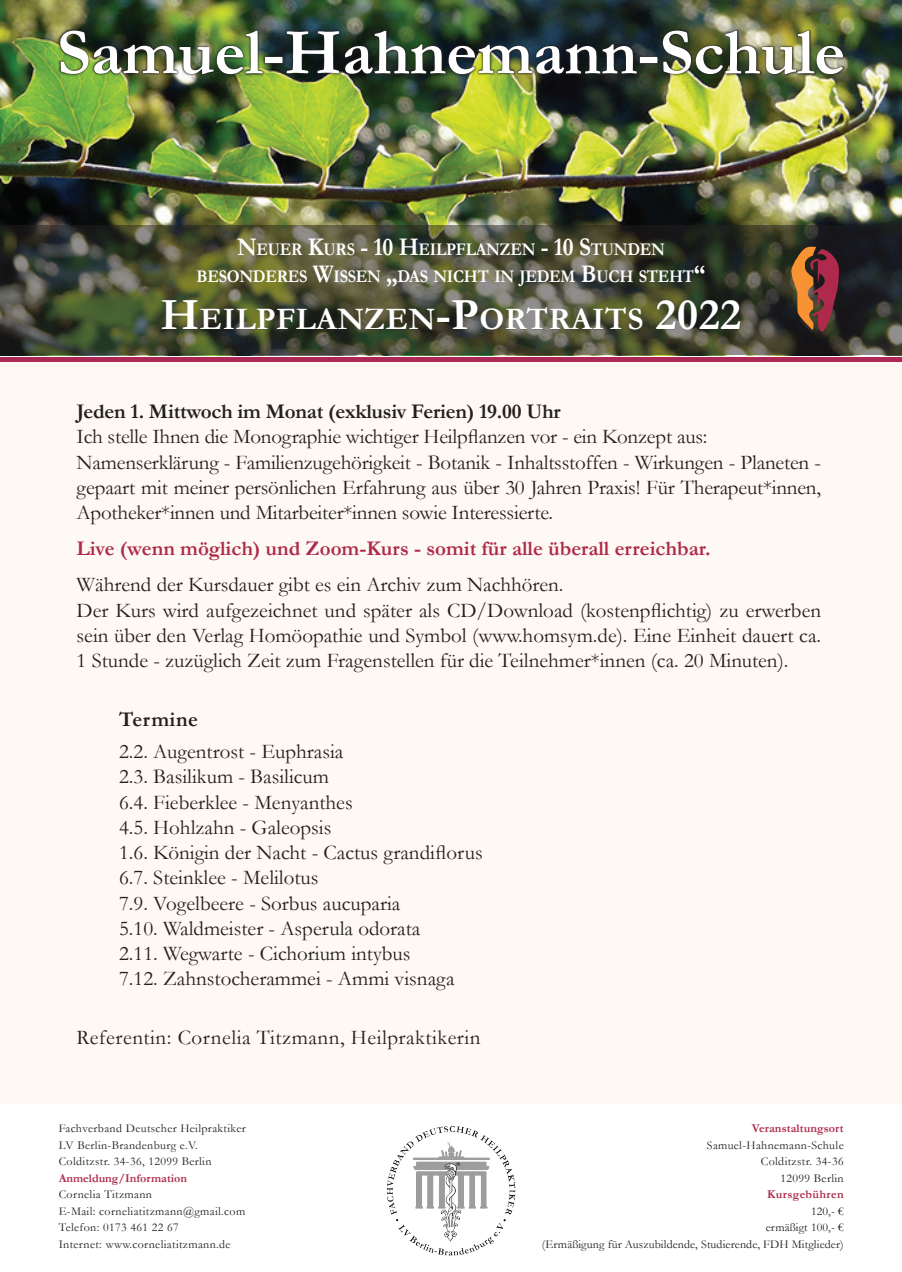
<style>
.page{position:relative;width:902px;height:1272px;background:#fff}
.page>*{position:absolute;margin:0;border:0;box-sizing:border-box;transform-origin:0 0}
.t1{font:700 66px "Garamond";color:#fff}
.t2{font:700 31.5px "Garamond";letter-spacing:.015em;color:#fff}
.t3{font:21px/25.2px "Garamond";color:#231f20}
.t4{font:700 21px "Garamond";color:#ae294b}
.t5{font:700 21px "Garamond";letter-spacing:-.01em;color:#231f20}
.t6{font:21px "Garamond";letter-spacing:.025em;color:#231f20}
.t7{font:700 21px "Garamond";letter-spacing:.025em;color:#231f20}
.t8{font:700 17.85px/27px "Garamond";letter-spacing:-.015em;color:#fff;text-align:center;scale:.91 1}
.t9{font:12px/16.5px "Garamond";letter-spacing:.03em;color:#231f20}
.t10{font:12px/16.5px "Garamond";letter-spacing:.01em;color:#231f20;text-align:right}
.t11{font:700 12px "Garamond";letter-spacing:.01em;color:#ae294b}
.t12{font:700 12px "Garamond";letter-spacing:.03em;color:#ae294b}
.s1{font-size:25.5px}
.s2{font-size:45px}
</style>
<div class="page">
<img style="left:0;top:0;width:901px;height:225px">
<div style="left:0;top:359px;width:901px;height:744px;background:#fef9f2"></div>
<svg style="left:0;top:225px;width:901px;height:130px;background:#454935"></svg>
<div style="left:58px;top:28px;width:787px;height:49px;background:#231f20;opacity:.82"></div>
<div style="left:161px;top:299px;width:580px;height:31px;background:#231f20;opacity:.37"></div>
<div style="left:0;top:357px;width:901px;height:5px;background:#ad2855"></div>
<svg style="left:791px;top:247px;width:47px;height:85px;background:#874533"></svg>
<img style="left:387px;top:1126px;width:129px;height:129px">
<h1 class="t1" style="left:57px;top:8px;width:789px">Samuel-Hahnemann-Schule</h1>
<p class="t8" style="left:197px;top:236px;width:560px"><span class="s1">N</span>EUER <span class="s1">K</span>URS <span class="s1">- 10 H</span>EILPFLANZEN <span class="s1">- 10 S</span>TUNDEN<br>BESONDERES <span class="s1">W</span>ISSEN <span class="s1">„</span>DAS NICHT IN JEDEM <span class="s1">B</span>UCH STEHT<span class="s1">“</span></p>
<h2 class="t2" style="left:161px;top:298px;width:582px"><span class="s2">H</span>EILPFLANZEN<span class="s2">-P</span>ORTRAITS <span class="s2">2022</span></h2>
<p class="t5" style="left:77px;top:397px;width:485px">Jeden 1. Mittwoch im Monat (exklusiv Ferien) 19.00 Uhr</p>
<p class="t3" style="left:77px;top:423px;width:746px">Ich stelle Ihnen die Monographie wichtiger Heilpflanzen vor - ein Konzept aus:<br>Namenserklärung - Familienzugehörigkeit - Botanik - Inhaltsstoffen - Wirkungen - Planeten - gepaart mit meiner persönlichen Erfahrung aus über 30 Jahren Praxis! Für Therapeut*innen, Apotheker*innen und Mitarbeiter*innen sowie Interessierte.</p>
<p class="t4" style="left:77px;top:534px;width:635px">Live (wenn möglich) und Zoom-Kurs - somit für alle überall erreichbar.</p>
<p class="t3" style="left:77px;top:571px;width:746px">Während der Kursdauer gibt es ein Archiv zum Nachhören.<br>Der Kurs wird aufgezeichnet und später als CD/Download (kostenpflichtig) zu erwerben sein über den Verlag Homöopathie und Symbol (www.homsym.de). Eine Einheit dauert ca.<br>1 Stunde - zuzüglich Zeit zum Fragenstellen für die Teilnehmer*innen (ca. 20 Minuten).</p>
<p class="t7" style="left:119px;top:705px;width:80px">Termine</p>
<p class="t3" style="left:119px;top:738px;width:365px">2.2. Augentrost - Euphrasia<br>2.3. Basilikum - Basilicum<br>6.4. Fieberklee - Menyanthes<br>4.5. Hohlzahn - Galeopsis<br>1.6. Königin der Nacht - Cactus grandiflorus 6.7. Steinklee - Melilotus<br>7.9. Vogelbeere - Sorbus aucuparia<br>5.10. Waldmeister - Asperula odorata<br>2.11. Wegwarte - Cichorium intybus<br>7.12. Zahnstocherammei - Ammi visnaga</p>
<p class="t6" style="left:77px;top:1023px;width:405px">Referentin: Cornelia Titzmann, Heilpraktikerin</p>
<p class="t9" style="left:59px;top:1119px;width:188px">Fachverband Deutscher Heilpraktiker<br>LV Berlin-Brandenburg e.V.<br>Colditzstr. 34-36, 12099 Berlin</p>
<p class="t11" style="left:59px;top:1169px;width:130px">Anmeldung/Information</p>
<p class="t9" style="left:59px;top:1185px;width:188px">Cornelia Titzmann<br>E-Mail: corneliatitzmann@gmail.com<br>Telefon: 0173 461 22 67<br>Internet: www.corneliatitzmann.de</p>
<p class="t11" style="left:751px;top:1119px;width:93px">Veranstaltungsort</p>
<p class="t9" style="left:706px;top:1136px;width:138px;text-align:right">Samuel-Hahnemann-Schule<br>Colditzstr. 34-36<br>12099 Berlin</p>
<p class="t12" style="left:767px;top:1185px;width:78px">Kursgebühren</p>
<p class="t10" style="left:541px;top:1202px;width:303px">120,- €<br>ermäßigt 100,- €<br>(Ermäßigung für Auszubildende, Studierende, FDH Mitglieder)</p>
</div>
